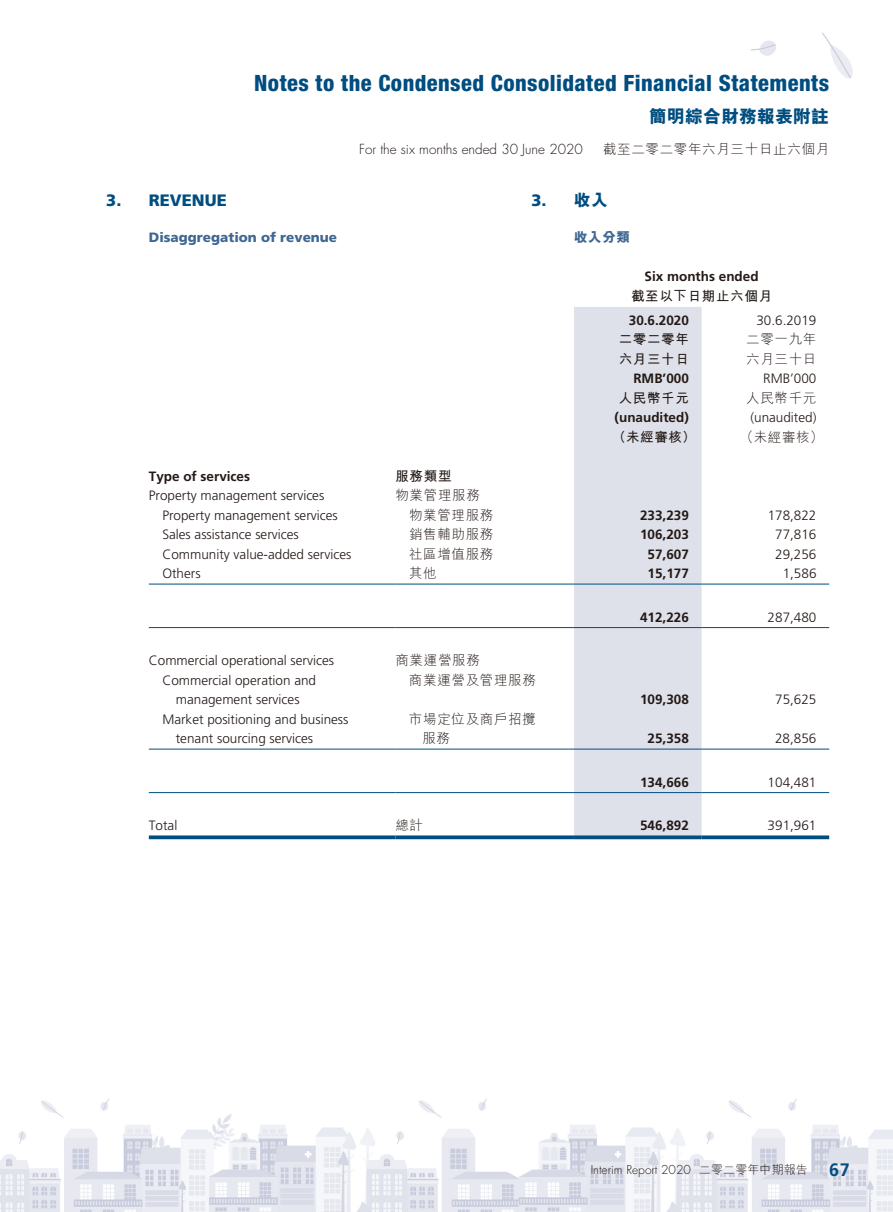
<style>
.page{position:relative;width:893px;height:1212px;background:#fff}
.page>*{position:absolute;margin:0;border:0;box-sizing:border-box;transform-origin:0 0}
.t1{font:800 condensed 22.5px "Helvetica Neue LT Std";letter-spacing:.02em;color:#004d80}
.t2{font:800 18px "M Hei HK";color:#004d80}
.t3{font:900 16.5px "Frutiger LT Std";color:#004d80}
.t4{font:300 13.5px/19.5px "Frutiger LT Std";color:#231916;text-align:center}
.t5{font:700 13.5px "Frutiger LT Std";color:#231916}
.t6{font:300 13.5px/19.5px "M Hei HK";letter-spacing:.05em;color:#231916}
.t7{font:700 13.5px/19.5px "M Hei HK";letter-spacing:.05em;color:#231916}
.t8{font:300 13.5px "Futura Std";color:#231916}
.t9{font:900 13.5px "Frutiger LT Std";color:#3f6793}
.t10{font:800 13.5px "M Hei HK";color:#3f6793}
.t11{font:300 12px "Futura Std";color:#231916}
.s1{font-family:"M Hei HK";font-weight:800}
.s2{font-family:"M Hei HK"}
.s3{font-family:"Frutiger LT Std";font-weight:700;font-size:18px;color:#004d80}
</style>
<div class="page">
<img style="left:0;top:32px;width:893px;height:1180px">
<div style="left:574px;top:307px;width:128px;height:528px;background:#dfe1ea"></div>
<hr style="left:149px;top:584px;width:246px;height:1px;background:#004d80">
<hr style="left:395px;top:584px;width:179px;height:1px;background:#004d80">
<hr style="left:574px;top:584px;width:128px;height:1px;background:#004d80">
<hr style="left:702px;top:584px;width:127px;height:1px;background:#004d80">
<hr style="left:149px;top:627px;width:246px;height:1px;background:#004d80">
<hr style="left:395px;top:627px;width:179px;height:1px;background:#004d80">
<hr style="left:574px;top:627px;width:128px;height:1px;background:#004d80">
<hr style="left:702px;top:627px;width:127px;height:1px;background:#004d80">
<hr style="left:149px;top:749px;width:246px;height:1px;background:#004d80">
<hr style="left:395px;top:749px;width:179px;height:1px;background:#004d80">
<hr style="left:574px;top:749px;width:128px;height:1px;background:#004d80">
<hr style="left:702px;top:749px;width:127px;height:1px;background:#004d80">
<hr style="left:149px;top:792px;width:246px;height:1px;background:#004d80">
<hr style="left:395px;top:792px;width:179px;height:1px;background:#004d80">
<hr style="left:574px;top:792px;width:128px;height:1px;background:#004d80">
<hr style="left:702px;top:792px;width:127px;height:1px;background:#004d80">
<svg style="left:149px;top:835px;width:246px;height:4px"></svg>
<svg style="left:395px;top:835px;width:179px;height:4px"></svg>
<svg style="left:574px;top:835px;width:128px;height:4px"></svg>
<svg style="left:702px;top:835px;width:127px;height:4px"></svg>
<h1 class="t1" style="left:254px;top:69px;width:576px">Notes to the Condensed Consolidated Financial Statements</h1>
<h2 class="t2" style="left:649px;top:108px;width:181px">簡明綜合財務報表附註</h2>
<p class="t3" style="left:106px;top:190px;width:122px">3. REVENUE</p>
<p class="t9" style="left:149px;top:230px;width:190px">Disaggregation of revenue</p>
<p class="t8" style="left:359px;top:141px;width:225px">For the six months ended 30 June 2020</p>
<p class="t6" style="left:603px;top:139px;width:228px">截至二零二零年六月三十日止六個月</p>
<p class="t3" style="left:531px;top:190px;width:78px">3. <span class="s1">收入</span></p>
<p class="t10" style="left:574px;top:231px;width:58px">收入分類</p>
<p class="t5" style="left:645px;top:269px;width:116px">Six months ended</p>
<p class="t7" style="left:631px;top:285px;width:143px">截至以下日期止六個月</p>
<p class="t5" style="left:629px;top:312px;width:62px">30.6.2020</p>
<p class="t4" style="left:756px;top:310px;width:62px">30.6.2019</p>
<p class="t7" style="left:619px;top:328px;width:72px">二零二零年六月三十日</p>
<p class="t6" style="left:746px;top:329px;width:72px">二零一九年六月三十日</p>
<p class="t5" style="left:633px;top:370px;width:57px">RMB’000</p>
<p class="t4" style="left:763px;top:369px;width:55px">RMB’000</p>
<p class="t7" style="left:619px;top:387px;width:72px">人民幣千元</p>
<p class="t6" style="left:746px;top:388px;width:72px">人民幣千元</p>
<p class="t5" style="left:615px;top:409px;width:76px">(unaudited)</p>
<p class="t4" style="left:750px;top:408px;width:68px">(unaudited)</p>
<p class="t7" style="left:613px;top:426px;width:85px">（未經審核）</p>
<p class="t6" style="left:740px;top:427px;width:85px">（未經審核）</p>
<p class="t5" style="left:149px;top:468px;width:103px">Type of services</p>
<p class="t7" style="left:395px;top:465px;width:58px">服務類型</p>
<p class="t4" style="left:149px;top:486px;width:177px">Property management services</p>
<p class="t6" style="left:395px;top:485px;width:86px">物業管理服務</p>
<p class="t4" style="left:162px;top:505px;width:177px">Property management services</p>
<p class="t6" style="left:409px;top:505px;width:86px">物業管理服務</p>
<p class="t5" style="left:640px;top:507px;width:50px">233,239</p>
<p class="t4" style="left:768px;top:505px;width:50px">178,822</p>
<p class="t4" style="left:162px;top:525px;width:138px">Sales assistance services</p>
<p class="t6" style="left:409px;top:524px;width:86px">銷售輔助服務</p>
<p class="t5" style="left:640px;top:526px;width:50px">106,203</p>
<p class="t4" style="left:775px;top:525px;width:43px">77,816</p>
<p class="t4" style="left:162px;top:544px;width:190px">Community value-added services</p>
<p class="t6" style="left:409px;top:544px;width:86px">社區增值服務</p>
<p class="t5" style="left:648px;top:546px;width:43px">57,607</p>
<p class="t4" style="left:775px;top:544px;width:43px">29,256</p>
<p class="t4" style="left:162px;top:564px;width:40px">Others</p>
<p class="t6" style="left:409px;top:563px;width:29px">其他</p>
<p class="t5" style="left:648px;top:565px;width:43px">15,177</p>
<p class="t4" style="left:783px;top:564px;width:35px">1,586</p>
<p class="t5" style="left:640px;top:609px;width:50px">412,226</p>
<p class="t4" style="left:768px;top:607px;width:50px">287,480</p>
<p class="t4" style="left:149px;top:651px;width:187px">Commercial operational services</p>
<p class="t6" style="left:395px;top:650px;width:86px">商業運營服務</p>
<p class="t4" style="left:162px;top:670px;width:155px">Commercial operation and management services</p>
<p class="t6" style="left:409px;top:670px;width:128px">商業運營及管理服務</p>
<p class="t5" style="left:640px;top:692px;width:50px">109,308</p>
<p class="t4" style="left:775px;top:690px;width:43px">75,625</p>
<p class="t4" style="left:176px;top:709px;width:174px;text-align:left;text-indent:-13px">Market positioning and business tenant sourcing services</p>
<p class="t6" style="left:422px;top:709px;width:115px;text-indent:-13px">市場定位及商戶招攬服務</p>
<p class="t5" style="left:648px;top:731px;width:43px">25,358</p>
<p class="t4" style="left:775px;top:729px;width:43px">28,856</p>
<p class="t5" style="left:640px;top:774px;width:50px">134,666</p>
<p class="t4" style="left:768px;top:772px;width:50px">104,481</p>
<p class="t4" style="left:149px;top:816px;width:30px">Total</p>
<p class="t6" style="left:395px;top:815px;width:29px">總計</p>
<p class="t5" style="left:640px;top:818px;width:50px">546,892</p>
<p class="t4" style="left:768px;top:816px;width:50px">391,961</p>
<p class="t11" style="left:591px;top:1162px;width:260px">Interim Report 2020 <span class="s2">二零二零年中期報告</span> <span class="s3">67</span></p>
</div>
